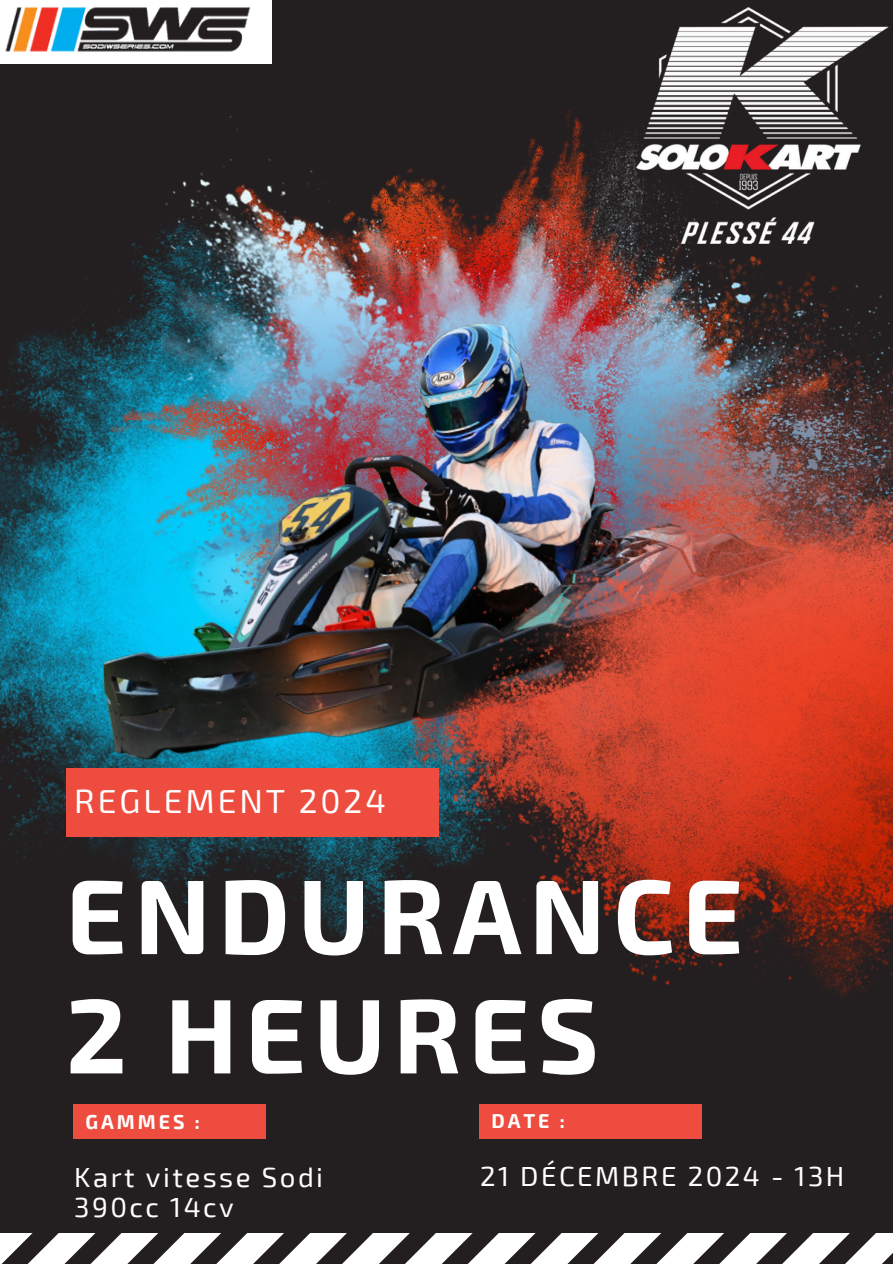
<style>
.page{position:relative;width:893px;height:1264px;background:#fff}
.page>*{position:absolute;margin:0;border:0;box-sizing:border-box;transform-origin:0 0}
.t1{font:700 105.9px/119.2px "Exo 2";letter-spacing:.07em;color:#fff}
.t2{font:33.3px "Exo 2";letter-spacing:.09em;color:#fff}
.t3{font:27.6px/30.3px "Exo 2";letter-spacing:.09em;color:#fff}
.t4{font:700 19.65px "Exo 2";letter-spacing:.15em;color:#fff}
</style>
<div class="page">
<div style="left:0;top:0;width:892px;height:1263px;background:#231f20"></div>
<img style="left:4px;top:821px;width:427px;height:117px">
<div style="left:66px;top:768px;width:372px;height:69px;background:#ee4c3f"></div>
<div style="left:73px;top:1104px;width:193px;height:34px;background:#ee4c3f"></div>
<div style="left:479px;top:1104px;width:223px;height:34px;background:#ee4c3f"></div>
<svg style="left:0;top:1233px;width:892px;height:30px"></svg>
<div style="left:0;top:0;width:272px;height:64px;background:#fff"></div>
<img style="left:5px;top:7px;width:246px;height:45px">
<img style="left:671px;top:6px;width:218px;height:48px">
<img style="left:0;top:54px;width:861px;height:767px">
<img style="left:431px;top:295px;width:461px;height:701px">
<p class="t2" style="left:74px;top:779px;width:313px">REGLEMENT 2024</p>
<p class="t1" style="left:66px;top:851px;width:679px">ENDURANCE<br>2 HEURES</p>
<p class="t4" style="left:85px;top:1108px;width:116px">GAMMES :</p>
<p class="t3" style="left:74px;top:1160px;width:250px">Kart vitesse Sodi<br>390cc 14cv</p>
<h1 class="t4" style="left:491px;top:1108px;width:75px">DATE :</h1>
<p class="t3" style="left:480px;top:1160px;width:366px">21 DÉCEMBRE 2024 - 13H</p>
</div>
